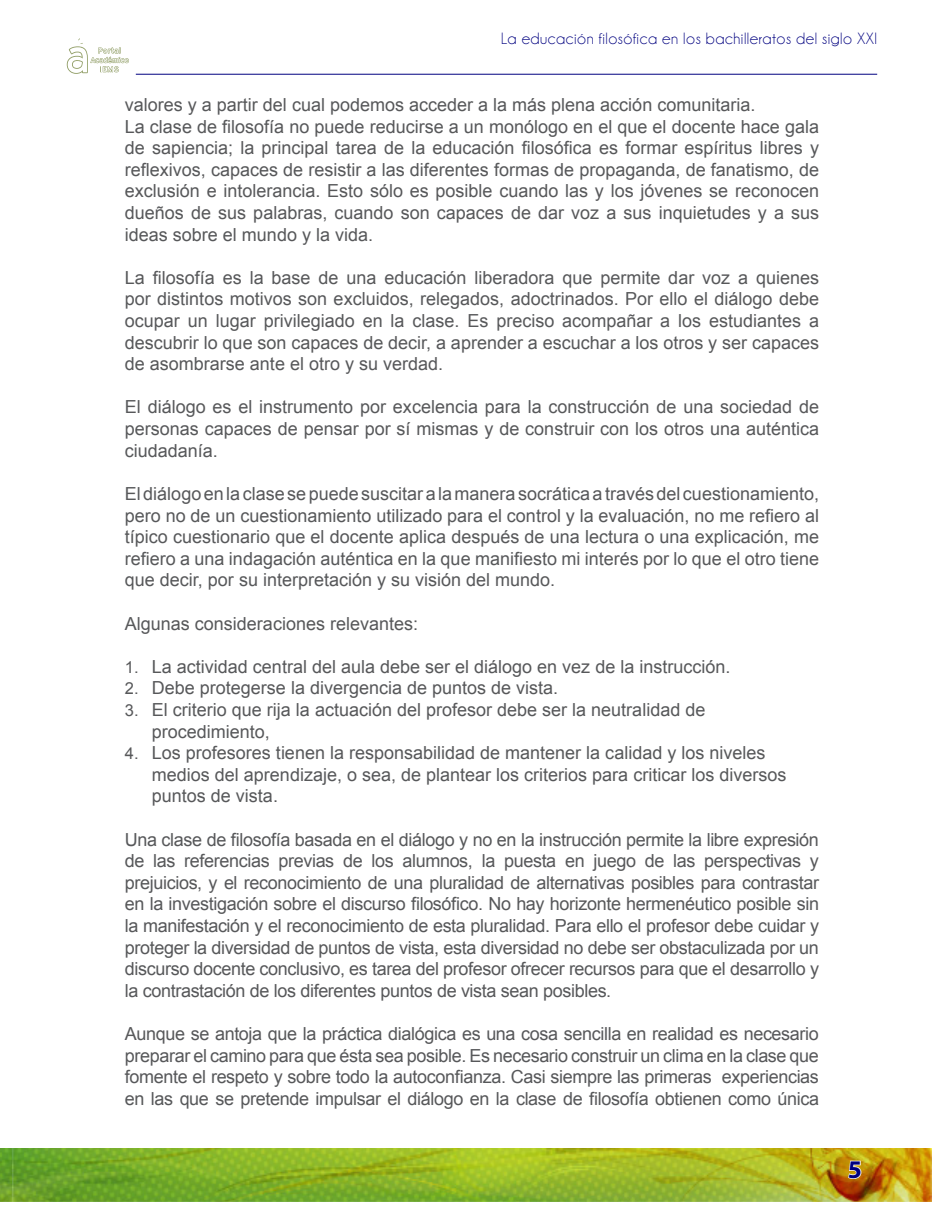
<style>
.page{position:relative;width:944px;height:1214px;background:#fff}
.page>*{position:absolute;margin:0;border:0;box-sizing:border-box;transform-origin:0 0}
.t1{font:700 25.5px "Myriad Pro";color:#000080}
.Texto_General{font:18px/21.6px "Arial";color:#57585a;text-align:justify}
.Viñeta_numérica{font:18px/21.6px "Arial";color:#57585a}
.t2{font:16.5px "Champagne&Limousines";letter-spacing:.03em;color:#000080}
.s1{font-size:16.5px}
</style>
<div class="page">
<img style="left:0;top:1148px;width:931px;height:53px">
<svg style="left:847px;top:1159px;width:15px;height:20px"></svg>
<svg style="left:67px;top:38px;width:62px;height:36px"></svg>
<hr style="left:136px;top:74px;width:741px;height:1px;background:#000080">
<p class="t2" style="left:501px;top:29px;width:377px">La educación filosófica en los bachilleratos del siglo XXI</p>
<p class="Texto_General" style="left:125px;top:94px;width:632px">valores y a partir del cual podemos acceder a la más plena acción comunitaria.</p>
<p class="Texto_General" style="left:125px;top:116px;width:695px">La clase de filosofía no puede reducirse a un monólogo en el que el docente hace gala de sapiencia; la principal tarea de la educación filosófica es formar espíritus libres y reflexivos, capaces de resistir a las diferentes formas de propaganda, de fanatismo, de exclusión e intolerancia. Esto sólo es posible cuando las y los jóvenes se reconocen dueños de sus palabras, cuando son capaces de dar voz a sus inquietudes y a sus ideas sobre el mundo y la vida.</p>
<p class="Texto_General" style="left:125px;top:267px;width:695px">La filosofía es la base de una educación liberadora que permite dar voz a quienes por distintos motivos son excluidos, relegados, adoctrinados. Por ello el diálogo debe ocupar un lugar privilegiado en la clase. Es preciso acompañar a los estudiantes a descubrir lo que son capaces de decir, a aprender a escuchar a los otros y ser capaces de asombrarse ante el otro y su verdad.</p>
<p class="Texto_General" style="left:125px;top:396px;width:695px">El diálogo es el instrumento por excelencia para la construcción de una sociedad de personas capaces de pensar por sí mismas y de construir con los otros una auténtica ciudadanía.</p>
<p class="Texto_General" style="left:125px;top:483px;width:695px">El diálogo en la clase se puede suscitar a la manera socrática a través del cuestionamiento, pero no de un cuestionamiento utilizado para el control y la evaluación, no me refiero al típico cuestionario que el docente aplica después de una lectura o una explicación, me refiero a una indagación auténtica en la que manifiesto mi interés por lo que el otro tiene que decir, por su interpretación y su visión del mundo.</p>
<p class="Texto_General" style="left:125px;top:612px;width:295px">Algunas consideraciones relevantes:</p>
<p class="Viñeta_numérica" style="left:125px;top:656px;width:607px"><span class="s1">1.</span> La actividad central del aula debe ser el diálogo en vez de la instrucción.</p>
<p class="Viñeta_numérica" style="left:125px;top:677px;width:435px"><span class="s1">2.</span> Debe protegerse la divergencia de puntos de vista.</p>
<p class="Viñeta_numérica" style="left:152px;top:699px;width:555px;text-indent:-27px"><span class="s1">3.</span> El criterio que rija la actuación del profesor debe ser la neutralidad de procedimiento,</p>
<p class="Viñeta_numérica" style="left:152px;top:742px;width:636px;text-indent:-27px"><span class="s1">4.</span> Los profesores tienen la responsabilidad de mantener la calidad y los niveles medios del aprendizaje, o sea, de plantear los criterios para criticar los diversos puntos de vista.</p>
<p class="Texto_General" style="left:125px;top:828px;width:695px">Una clase de filosofía basada en el diálogo y no en la instrucción permite la libre expresión de las referencias previas de los alumnos, la puesta en juego de las perspectivas y prejuicios, y el reconocimiento de una pluralidad de alternativas posibles para contrastar en la investigación sobre el discurso filosófico. No hay horizonte hermenéutico posible sin la manifestación y el reconocimiento de esta pluralidad. Para ello el profesor debe cuidar y proteger la diversidad de puntos de vista, esta diversidad no debe ser obstaculizada por un discurso docente conclusivo, es tarea del profesor ofrecer recursos para que el desarrollo y la contrastación de los diferentes puntos de vista sean posibles.</p>
<p class="Texto_General" style="left:125px;top:1023px;width:695px">Aunque se antoja que la práctica dialógica es una cosa sencilla en realidad es necesario preparar el camino para que ésta sea posible. Es necesario construir un clima en la clase que fomente el respeto y sobre todo la autoconfianza. Casi siempre las primeras experiencias en las que se pretende impulsar el diálogo en la clase de filosofía obtienen como única</p>
<h1 class="t1" style="left:847px;top:1152px;width:16px">5</h1>
</div>
